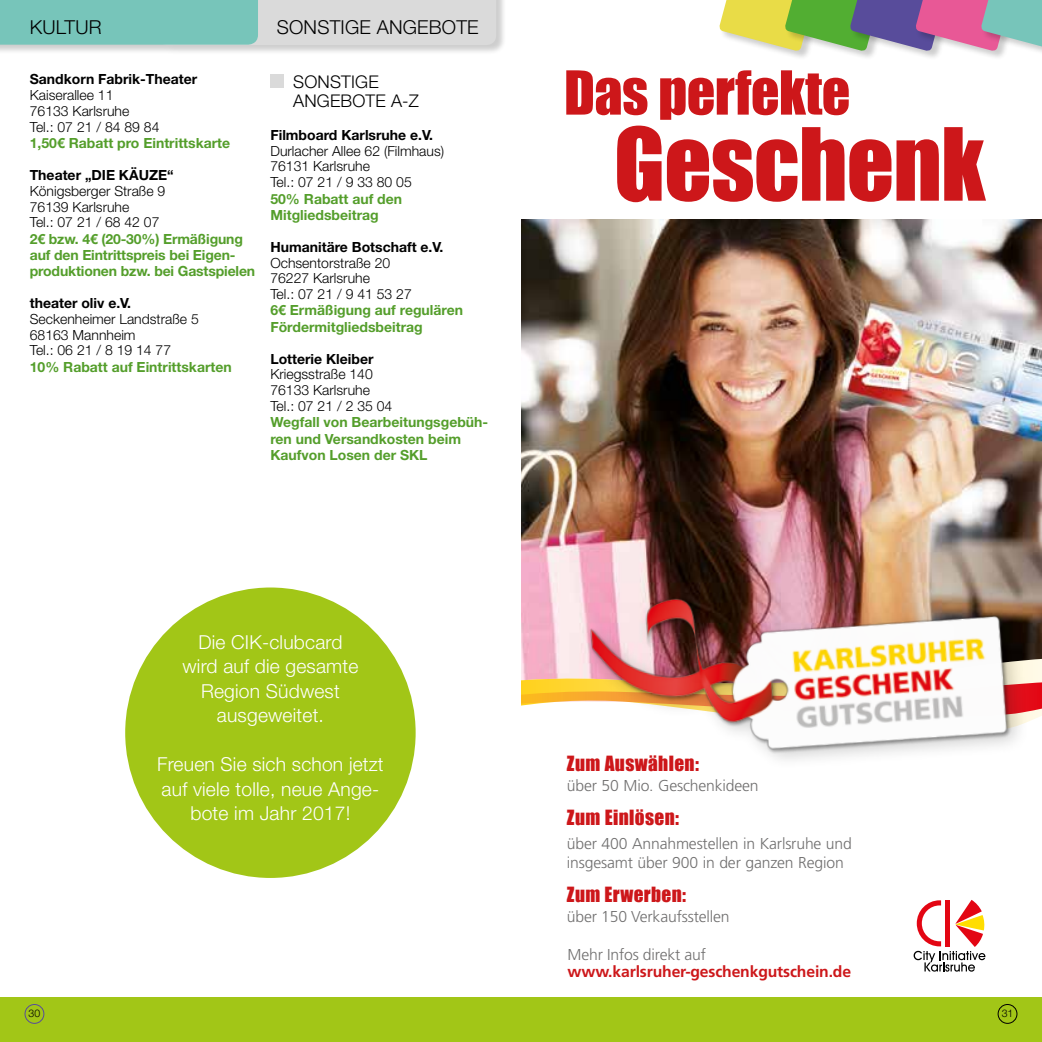
<style>
.page{position:relative;width:1042px;height:1042px;background:#fff}
.page>*{position:absolute;margin:0;border:0;box-sizing:border-box;transform-origin:0 0}
.t1{font:93.1px "Impact";letter-spacing:-.01em;color:#cd171a}
.t2{font:56px "Impact";letter-spacing:-.01em;color:#cd171a}
.t3{font:300 19.25px/24.5px "Helvetica Neue LT Std";letter-spacing:.01em;color:#fff;text-align:center}
.t4{font:19.25px "Impact";letter-spacing:.02em;color:#cd171a}
.t5{font:300 19.25px "Helvetica Neue LT Std";letter-spacing:.01em;color:#000}
.t6{font:300 17.5px/19.2px "Helvetica Neue LT Std";letter-spacing:.01em;color:#000}
.t7{font:300 15.75px/19.2px "Frutiger";letter-spacing:-.01em;color:#706f6f}
.t8{font:700 15.75px "Frutiger";letter-spacing:-.01em;color:#cd171a}
.t9{font:300 14px/15.8px "Helvetica Neue LT Std";color:#000}
.t10{font:700 14px/16.3px "Helvetica Neue LT Std";color:#549e2b}
.t11{font:700 14px "Helvetica Neue LT Std";color:#000}
.t12{font:300 10.5px "Helvetica Neue LT Std";color:#000}
</style>
<div class="page">
<div style="left:270px;top:74px;width:14px;height:14px;background:#dadada"></div>
<div style="left:0;top:0;width:506px;height:56px;background:#000;opacity:.2"></div>
<svg style="left:0;top:0;width:496px;height:45px;background:#a6cfc9"></svg>
<div style="left:0;top:997px;width:1042px;height:45px;background:#a2c617"></div>
<div style="left:998px;top:1004px;width:19px;height:19px;border:1px solid #000;border-radius:50%"></div>
<div style="left:785px;top:0;width:107px;height:61px;background:#000;opacity:.2"></div>
<div style="left:850px;top:0;width:107px;height:61px;background:#000;opacity:.2"></div>
<div style="left:915px;top:0;width:108px;height:61px;background:#000;opacity:.2"></div>
<div style="left:981px;top:0;width:61px;height:61px;background:#000;opacity:.2"></div>
<svg style="left:719px;top:0;width:323px;height:52px;background:#a7a48c"></svg>
<div style="left:25px;top:1004px;width:19px;height:19px;border:1px solid #584c9b;border-radius:50%"></div>
<div style="left:125px;top:587px;width:291px;height:291px;background:#a2c617;border-radius:50%"></div>
<svg style="left:913px;top:900px;width:72px;height:71px"></svg>
<img style="left:521px;top:219px;width:521px;height:438px">
<svg style="left:521px;top:657px;width:521px;height:63px"></svg>
<div style="left:581px;top:589px;width:450px;height:183px;background:#000;opacity:.2"></div>
<img style="left:589px;top:596px;width:433px;height:166px">
<h3 class="t5" style="left:30px;top:15px;width:73px">KULTUR</h3>
<h3 class="t5" style="left:277px;top:15px;width:203px">SONSTIGE ANGEBOTE</h3>
<p class="t11" style="left:30px;top:71px;width:169px">Sandkorn Fabrik-Theater</p>
<p class="t9" style="left:30px;top:87px;width:131px">Kaiserallee 11<br>76133 Karlsruhe<br>Tel.: 07 21 / 84 89 84</p>
<p class="t10" style="left:30px;top:135px;width:202px">1,50€ Rabatt pro Eintrittskarte</p>
<p class="t11" style="left:30px;top:166px;width:145px">Theater „DIE KÄUZE“</p>
<p class="t9" style="left:30px;top:183px;width:137px">Königsberger Straße 9<br>76139 Karlsruhe<br>Tel.: 07 21 / 68 42 07</p>
<p class="t10" style="left:30px;top:230px;width:227px">2€ bzw. 4€ (20-30%) Ermäßigung auf den Eintrittspreis bei Eigen&shy;produktionen bzw. bei Gastspielen</p>
<p class="t11" style="left:30px;top:294px;width:103px">theater oliv e.V.</p>
<p class="t9" style="left:30px;top:311px;width:171px">Seckenheimer Landstraße 5<br>68163 Mannheim<br>Tel.: 06 21 / 8 19 14 77</p>
<p class="t10" style="left:30px;top:358px;width:203px">10% Rabatt auf Eintrittskarten</p>
<p class="t6" style="left:293px;top:72px;width:127px">SONSTIGE<br>ANGEBOTE A-Z</p>
<p class="t11" style="left:270px;top:126px;width:164px">Filmboard Karlsruhe e.V.</p>
<p class="t9" style="left:270px;top:143px;width:175px">Durlacher Allee 62 (Filmhaus)<br>76131 Karlsruhe<br>Tel.: 07 21 / 9 33 80 05</p>
<p class="t10" style="left:270px;top:190px;width:133px">50% Rabatt auf den<br>Mitgliedsbeitrag</p>
<p class="t11" style="left:270px;top:238px;width:174px">Humanitäre Botschaft e.V.</p>
<p class="t9" style="left:270px;top:254px;width:143px">Ochsentorstraße 20<br>76227 Karlsruhe<br>Tel.: 07 21 / 9 41 53 27</p>
<p class="t10" style="left:270px;top:302px;width:194px">6€ Ermäßigung auf regulären<br>Fördermitgliedsbeitrag</p>
<p class="t11" style="left:270px;top:350px;width:105px">Lotterie Kleiber</p>
<p class="t9" style="left:270px;top:366px;width:123px">Kriegsstraße 140<br>76133 Karlsruhe<br>Tel.: 07 21 / 2 35 04</p>
<p class="t10" style="left:270px;top:414px;width:219px">Wegfall von Bearbeitungsgebüh&shy;ren und Versandkosten beim<br>Kaufvon Losen der SKL</p>
<h3 class="t3" style="left:182px;top:629px;width:177px">Die CIK-clubcard wird auf die gesamte<br>Region Südwest ausgeweitet.</h3>
<h3 class="t3" style="left:157px;top:752px;width:228px">Freuen Sie sich schon jetzt auf viele tolle, neue Ange&shy;bote im Jahr 2017!</h3>
<h2 class="t2" style="left:564px;top:49px;width:288px">Das perfekte</h2>
<h1 class="t1" style="left:614px;top:92px;width:373px">Geschenk</h1>
<h3 class="t4" style="left:567px;top:748px;width:133px">Zum Auswählen:</h3>
<p class="t7" style="left:567px;top:776px;width:193px">über 50 Mio. Geschenkideen</p>
<h3 class="t4" style="left:567px;top:802px;width:114px">Zum Einlösen:</h3>
<p class="t7" style="left:567px;top:834px;width:286px">über 400 Annahmestellen in Karlsruhe und insgesamt über 900 in der ganzen Region</p>
<h3 class="t4" style="left:567px;top:879px;width:121px">Zum Erwerben:</h3>
<p class="t7" style="left:567px;top:906px;width:164px">über 150 Verkaufsstellen</p>
<p class="t7" style="left:567px;top:944px;width:140px">Mehr Infos direkt auf</p>
<p class="t8" style="left:567px;top:962px;width:285px">www.karlsruher-geschenkgutschein.de</p>
<p class="t12" style="left:29px;top:1007px;width:13px">30</p>
<p class="t12" style="left:1001px;top:1007px;width:13px">31</p>
</div>
